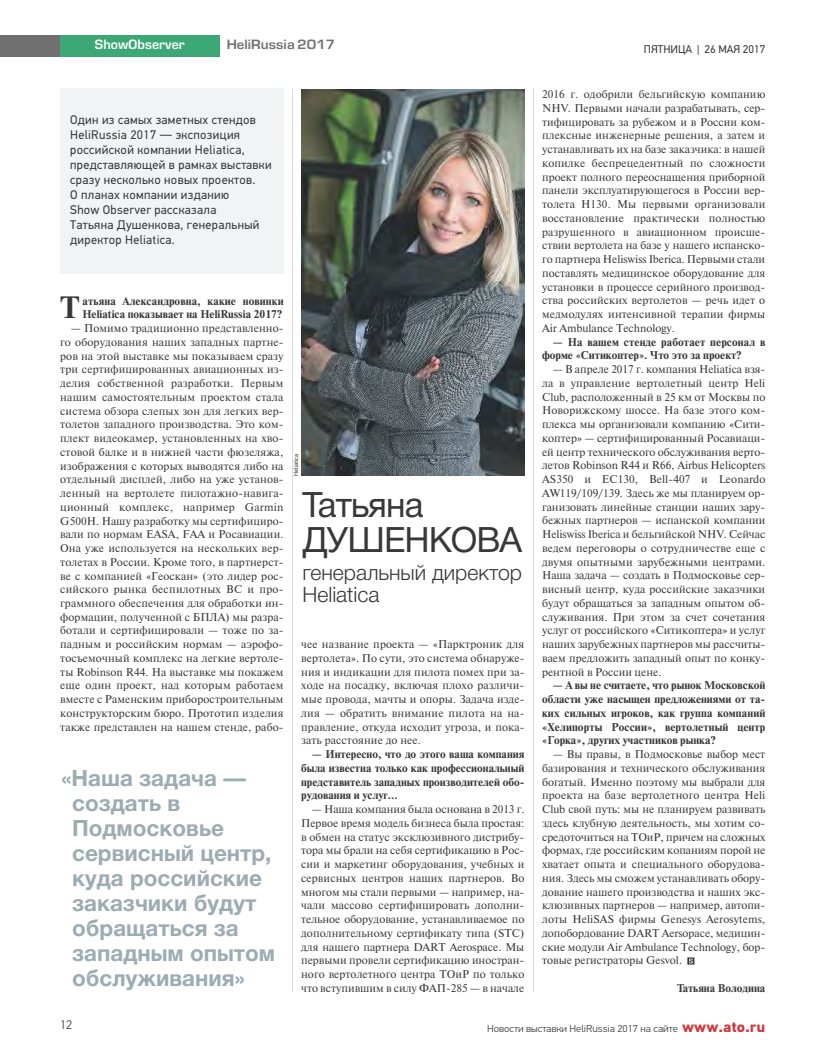
<style>
.page{position:relative;width:815px;height:1063px;background:#fff}
.page>*{position:absolute;margin:0;border:0;box-sizing:border-box;transform-origin:0 0}
.t1{font:35px/35px "Helvetica Neue Cyr";letter-spacing:-.025em;color:#393839}
.t2{font:700 30.88px "Newton C";color:#393839}
.t3{font:700 22.5px/25px "Helvetica Neue Cyr";color:#9cacb2}
.t4{font:300 21.25px/21.2px "Helvetica Neue Cyr";color:#393839}
.t5{font:12.5px/15px "PF Din Text Pro";letter-spacing:.025em;color:#393839}
.t6{font:12.5px "Europe Demi";color:#707070;scale:1.07 1}
.t7{font:12.5px "Europe Demi";color:#fff}
.t8{font:300 12.5px "PF Din Text Pro";color:#393839}
.t9{font:11.25px/13.8px "Newton C";color:#393839;text-align:justify}
.t10{font:700 11.25px/13.8px "Newton C";color:#393839}
.t11{font:11.25px "PF Din Text Pro";color:#393839}
.t12{font:300 10px "PF Din Text Pro";color:#393839;scale:1.07 1}
.t13{font:6.25px "PF Din Text Pro";color:#393839}
.s1{font-weight:700;font-size:15px;color:#cd383b}
</style>
<div class="page">
<div style="left:60px;top:35px;width:160px;height:22px;background:#3ca876"></div>
<div style="left:0;top:35px;width:60px;height:22px;background:#707070"></div>
<svg style="left:687px;top:957px;width:7px;height:8px"></svg>
<img style="left:301px;top:89px;width:223px;height:387px">
<div style="left:60px;top:89px;width:223px;height:185px;background:#f1f3f4"></div>
<hr style="left:292px;top:89px;width:1px;height:903px;background:#d7d7d7">
<hr style="left:533px;top:89px;width:1px;height:903px;background:#d7d7d7">
<p class="t7" style="left:95px;top:40px;width:91px">ShowObserver</p>
<p class="t6" style="left:227px;top:40px;width:103px">HeliRussia 2017</p>
<p class="t5" style="left:70px;top:112px;width:203px">Один из самых заметных стендов<br>HeliRussia 2017 — экспозиция российской компании Heliatica, представляющей в рамках выставки сразу несколько новых проектов.<br>О планах компании изданию<br>Show Observer рассказала<br>Татьяна Душенкова, генеральный директор Heliatica.</p>
<h2 class="t2" style="left:60px;top:290px;width:21px">T</h2>
<p class="t10" style="left:82px;top:294px;width:203px">атьяна Александровна, какие новинки<br>Heliatica показывает на HeliRussia 2017?</p>
<p class="t9" style="left:60px;top:321px;width:225px;text-indent:11px">— Помимо традиционно представленно&shy;го оборудования наших западных партне&shy;ров на этой выставке мы показываем сразу три сертифицированных авиационных из&shy;делия собственной разработки. Первым нашим самостоятельным проектом стала система обзора слепых зон для легких вер&shy;толетов западного производства. Это ком&shy;плект видеокамер, установленных на хво&shy;стовой балке и в нижней части фюзеляжа, изображения с которых выводятся либо на отдельный дисплей, либо на уже установ&shy;ленный на вертолете пилотажно-навига&shy;ционный комплекс, например Garmin G500H. Нашу разработку мы сертифициро&shy;вали по нормам EASA, FAA и Росавиации.<br>Она уже используется на нескольких вер&shy;толетах в России. Кроме того, в партнерст&shy;ве с компанией «Геоскан» (это лидер рос&shy;сийского рынка беспилотных ВС и про&shy;граммного обеспечения для обработки ин&shy;формации, полученной с БПЛА) мы разра&shy;ботали и сертифицировали — тоже по за&shy;падным и российским нормам — аэрофо&shy;тосъемочный комплекс на легкие вертоле&shy;ты Robinson R44. На выставке мы покажем еще один проект, над которым работаем вместе с Раменским приборостроительным конструкторским бюро. Прототип изделия также представлен на нашем стенде, рабо-</p>
<h3 class="t3" style="left:72px;top:768px;width:204px;text-indent:-11px">«Наша задача — создать в<br>Подмосковье сервисный центр, куда российские заказчики будут обращаться за западным опытом обслуживания»</h3>
<p class="t13" style="left:292px;top:476px;width:23px;rotate:-90deg">Heliatica</p>
<h1 class="t1" style="left:302px;top:491px;width:221px">Татьяна<br>ДУШЕНКОВА</h1>
<h3 class="t4" style="left:302px;top:564px;width:221px">генеральный директор<br>Heliatica</h3>
<p class="t9" style="left:301px;top:637px;width:225px">чее название проекта — «Парктроник для вертолета». По сути, это система обнаруже&shy;ния и индикации для пилота помех при за&shy;ходе на посадку, включая плохо различи&shy;мые провода, мачты и опоры. Задача изде&shy;лия — обратить внимание пилота на на&shy;правление, откуда исходит угроза, и пока&shy;зать расстояние до нее.</p>
<p class="t10" style="left:301px;top:747px;width:225px;text-align:justify;text-indent:11px">— Интересно, что до этого ваша компания была известна только как профессиональный представитель западных производителей обо&shy;рудования и услуг…</p>
<p class="t9" style="left:301px;top:802px;width:225px;text-indent:11px">— Наша компания была основана в 2013 г.<br>Первое время модель бизнеса была простая: в обмен на статус эксклюзивного дистрибу&shy;тора мы брали на себя сертификацию в Рос&shy;сии и маркетинг оборудования, учебных и сервисных центров наших партнеров. Во многом мы стали первыми — например, на&shy;чали массово сертифицировать дополни&shy;тельное оборудование, устанавливаемое по дополнительному сертификату типа (STC) для нашего партнера DART Aerospace. Мы первыми провели сертификацию иностран&shy;ного вертолетного центра ТОиР по только что вступившим в силу ФАП-285 — в начале</p>
<p class="t11" style="left:644px;top:43px;width:123px">ПЯТНИЦА | 26 МАЯ 2017</p>
<p class="t9" style="left:542px;top:87px;width:225px">2016 г. одобрили бельгийскую компанию NHV. Первыми начали разрабатывать, сер&shy;тифицировать за рубежом и в России ком&shy;плексные инженерные решения, а затем и устанавливать их на базе заказчика: в нашей копилке беспрецедентный по сложности проект полного переоснащения приборной панели эксплуатирующегося в России вер&shy;толета H130. Мы первыми организовали восстановление практически полностью разрушенного в авиационном происше&shy;ствии вертолета на базе у нашего испанско&shy;го партнера Heliswiss Iberica. Первыми стали поставлять медицинское оборудование для установки в процессе серийного производ&shy;ства российских вертолетов — речь идет о медмодулях интенсивной терапии фирмы Air Ambulance Technology.</p>
<p class="t10" style="left:542px;top:335px;width:225px;text-indent:11px">— На вашем стенде работает персонал в форме «Ситикоптер». Что это за проект?</p>
<p class="t9" style="left:542px;top:362px;width:225px;text-indent:11px">— В апреле 2017 г. компания Heliatica взя&shy;ла в управление вертолетный центр Heli Club, расположенный в 25 км от Москвы по Новорижскому шоссе. На базе этого ком&shy;плекса мы организовали компанию «Сити&shy;коптер» — сертифицированный Росавиаци&shy;ей центр технического обслуживания верто&shy;летов Robinson R44 и R66, Airbus Helicopters AS350 и EC130, Bell-407 и Leonardo AW119/109/139. Здесь же мы планируем ор&shy;ганизовать линейные станции наших зару&shy;бежных партнеров — испанской компании Heliswiss Iberica и бельгийской NHV. Сейчас ведем переговоры о сотрудничестве еще с двумя опытными зарубежными центрами.<br>Наша задача — создать в Подмосковье сер&shy;висный центр, куда российские заказчики будут обращаться за западным опытом об&shy;служивания. При этом за счет сочетания услуг от российского «Ситикоптера» и услуг наших зарубежных партнеров мы рассчиты&shy;ваем предложить западный опыт по конку&shy;рентной в России цене.</p>
<p class="t10" style="left:542px;top:679px;width:225px;text-align:justify;text-indent:11px">— А вы не считаете, что рынок Московской области уже насыщен предложениями от та&shy;ких сильных игроков, как группа компаний «Хелипорты России», вертолетный центр «Горка», других участников рынка?</p>
<p class="t9" style="left:542px;top:747px;width:225px;text-indent:11px">— Вы правы, в Подмосковье выбор мест базирования и технического обслуживания богатый. Именно поэтому мы выбрали для проекта на базе вертолетного центра Heli Club свой путь: мы не планируем развивать здесь клубную деятельность, мы хотим со&shy;средоточиться на ТОиР, причем на сложных формах, где российским копаниям порой не хватает опыта и специального оборудова&shy;ния. Здесь мы сможем устанавливать обору&shy;дование нашего производства и наших экс&shy;клюзивных партнеров — например, автопи&shy;лоты HeliSAS фирмы Genesys Aerosytems, допобордование DART Aersopace, медицин&shy;ские модули Air Ambulance Technology, бор&shy;товые регистраторы Gesvol.</p>
<p class="t10" style="left:677px;top:981px;width:90px">Татьяна Володина</p>
<p class="t8" style="left:60px;top:1018px;width:14px">12</p>
<p class="t12" style="left:487px;top:1023px;width:262px">Новости выставки HeliRussia 2017 на сайте <span class="s1">www.ato.ru</span></p>
</div>
